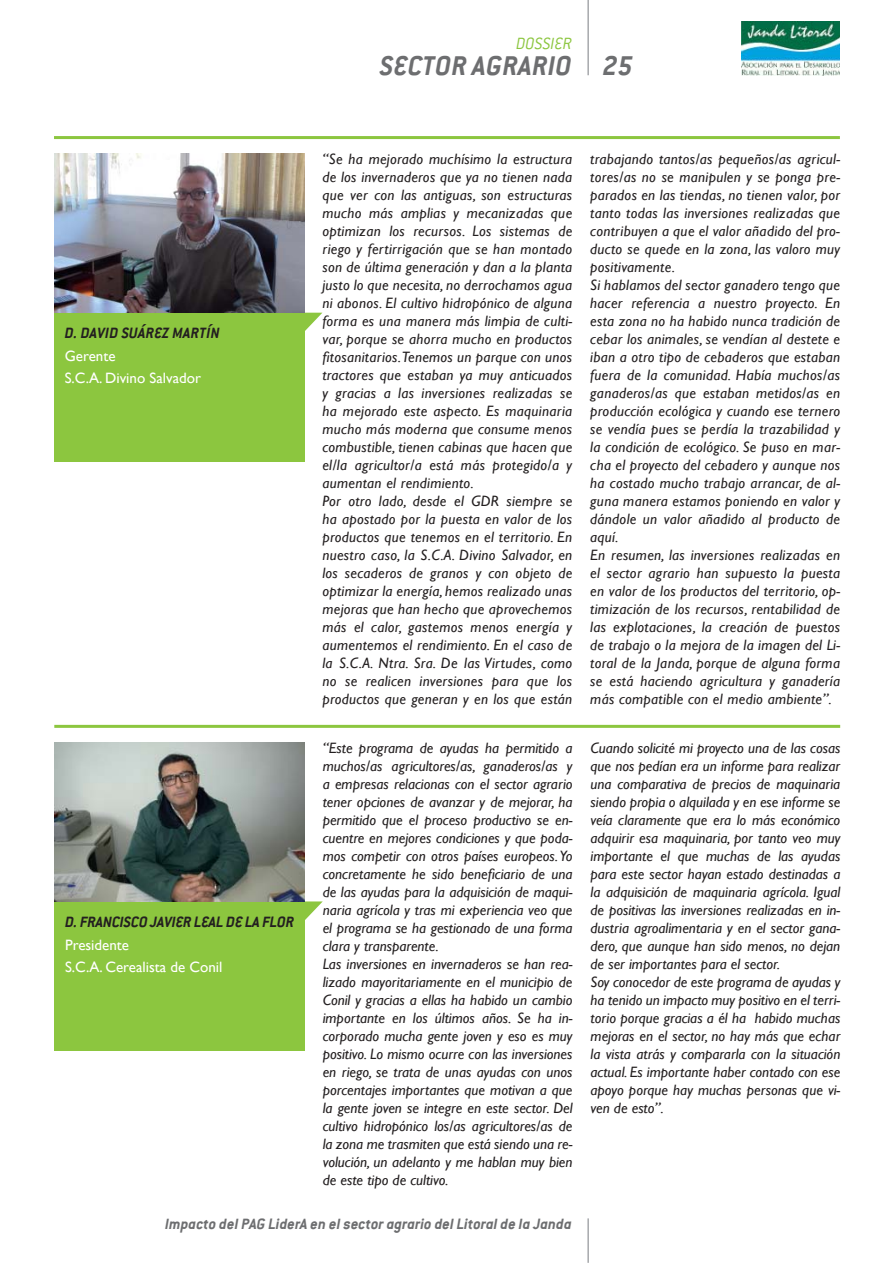
<style>
.page{position:relative;width:893px;height:1263px;background:#fff}
.page>*{position:absolute;margin:0;border:0;box-sizing:border-box;transform-origin:0 0}
.t1{font:italic 700 30px "Conduit ITC";letter-spacing:.015em;color:#6d6e70}
.t2{font:italic 300 18px "Conduit ITC";color:#8cc63f}
.t3{font:italic 700 16.5px "Conduit ITC";color:#6d6e70}
.t4{font:italic 700 16.5px "Conduit ITC";letter-spacing:-.005em;color:#231f20}
.t5{font:italic 700 16.5px "Conduit ITC";letter-spacing:.015em;color:#231f20}
.t6{font:italic 15px/18px "Gill Sans";letter-spacing:.02em;color:#231f20}
.t7{font:italic 15px/18px "Gill Sans";color:#231f20}
.t8{font:15px/22.5px "Gill Sans";color:#fff}
</style>
<div class="page">
<img style="left:741px;top:21px;width:98px;height:54px">
<hr style="left:587px;top:0;width:2px;height:75px;background:#a7a9ac">
<hr style="left:587px;top:1218px;width:2px;height:45px;background:#a7a9ac">
<svg style="left:305px;top:313px;width:17px;height:18px"></svg>
<svg style="left:305px;top:901px;width:18px;height:19px"></svg>
<div style="left:54px;top:313px;width:251px;height:149px;background:#8cc63f"></div>
<div style="left:54px;top:901px;width:251px;height:150px;background:#8cc63f"></div>
<img style="left:54px;top:153px;width:251px;height:160px">
<img style="left:54px;top:742px;width:251px;height:159px">
<hr style="left:54px;top:136px;width:785px;height:3px;background:#8cc63f">
<hr style="left:54px;top:725px;width:786px;height:3px;background:#8cc63f">
<p class="t2" style="left:516px;top:35px;width:57px">DOSSIER</p>
<h1 class="t1" style="left:380px;top:53px;width:193px">SECTOR AGRARIO</h1>
<h1 class="t1" style="left:602px;top:53px;width:32px">25</h1>
<p class="t5" style="left:65px;top:326px;width:156px">D. DAVID SUÁREZ MARTÍN</p>
<p class="t8" style="left:65px;top:344px;width:138px">Gerente<br>S.C.A. Divino Salvador</p>
<p class="t4" style="left:65px;top:915px;width:230px">D. FRANCISCO JAVIER LEAL DE LA FLOR</p>
<p class="t8" style="left:65px;top:933px;width:159px">Presidente<br>S.C.A. Cerealista de Conil</p>
<p class="t6" style="left:322px;top:150px;width:251px">“Se ha mejorado muchísimo la estructura de los invernaderos que ya no tienen nada que ver con las antiguas, son estructuras mucho más amplias y mecanizadas que optimizan los recursos. Los sistemas de riego y fertirrigación que se han montado son de última generación y dan a la planta justo lo que necesita, no derrochamos agua ni abonos. El cultivo hidropónico de alguna forma es una manera más limpia de culti&shy;var, porque se ahorra mucho en productos fitosanitarios.Tenemos un parque con unos tractores que estaban ya muy anticuados y gracias a las inversiones realizadas se ha mejorado este aspecto. Es maquinaria mucho más moderna que consume menos combustible, tienen cabinas que hacen que el/la agricultor/a está más protegido/a y aumentan el rendimiento.<br>Por otro lado, desde el GDR siempre se ha apostado por la puesta en valor de los productos que tenemos en el territorio. En nuestro caso, la S.C.A. Divino Salvador, en los secaderos de granos y con objeto de optimizar la energía, hemos realizado unas mejoras que han hecho que aprovechemos más el calor, gastemos menos energía y aumentemos el rendimiento. En el caso de la S.C.A. Ntra. Sra. De las Virtudes, como no se realicen inversiones para que los productos que generan y en los que están</p>
<p class="t6" style="left:590px;top:150px;width:251px">trabajando tantos/as pequeños/as agricul&shy;tores/as no se manipulen y se ponga pre&shy;parados en las tiendas, no tienen valor, por tanto todas las inversiones realizadas que contribuyen a que el valor añadido del pro&shy;ducto se quede en la zona, las valoro muy positivamente.<br>Si hablamos del sector ganadero tengo que hacer referencia a nuestro proyecto. En esta zona no ha habido nunca tradición de cebar los animales, se vendían al destete e iban a otro tipo de cebaderos que estaban fuera de la comunidad. Había muchos/as ganaderos/as que estaban metidos/as en producción ecológica y cuando ese ternero se vendía pues se perdía la trazabilidad y la condición de ecológico. Se puso en mar&shy;cha el proyecto del cebadero y aunque nos ha costado mucho trabajo arrancar, de al&shy;guna manera estamos poniendo en valor y dándole un valor añadido al producto de aquí.<br>En resumen, las inversiones realizadas en el sector agrario han supuesto la puesta en valor de los productos del territorio, op&shy;timización de los recursos, rentabilidad de las explotaciones, la creación de puestos de trabajo o la mejora de la imagen del Li&shy;toral de la Janda, porque de alguna forma se está haciendo agricultura y ganadería más compatible con el medio ambiente”.</p>
<p class="t7" style="left:323px;top:738px;width:251px">“Este programa de ayudas ha permitido a muchos/as agricultores/as, ganaderos/as y a empresas relacionas con el sector agrario tener opciones de avanzar y de mejorar, ha permitido que el proceso productivo se en&shy;cuentre en mejores condiciones y que poda&shy;mos competir con otros países europeos. Yo concretamente he sido beneficiario de una de las ayudas para la adquisición de maqui&shy;naria agrícola y tras mi experiencia veo que el programa se ha gestionado de una forma clara y transparente.<br>Las inversiones en invernaderos se han rea&shy;lizado mayoritariamente en el municipio de Conil y gracias a ellas ha habido un cambio importante en los últimos años. Se ha in&shy;corporado mucha gente joven y eso es muy positivo. Lo mismo ocurre con las inversiones en riego, se trata de unas ayudas con unos porcentajes importantes que motivan a que la gente joven se integre en este sector. Del cultivo hidropónico los/as agricultores/as de la zona me trasmiten que está siendo una re&shy;volución, un adelanto y me hablan muy bien de este tipo de cultivo.</p>
<p class="t7" style="left:590px;top:738px;width:251px">Cuando solicité mi proyecto una de las cosas que nos pedían era un informe para realizar una comparativa de precios de maquinaria siendo propia o alquilada y en ese informe se veía claramente que era lo más económico adquirir esa maquinaria, por tanto veo muy importante el que muchas de las ayudas para este sector hayan estado destinadas a la adquisición de maquinaria agrícola. Igual de positivas las inversiones realizadas en in&shy;dustria agroalimentaria y en el sector gana&shy;dero, que aunque han sido menos, no dejan de ser importantes para el sector.<br>Soy conocedor de este programa de ayudas y ha tenido un impacto muy positivo en el terri&shy;torio porque gracias a él ha habido muchas mejoras en el sector, no hay más que echar la vista atrás y compararla con la situación actual. Es importante haber contado con ese apoyo porque hay muchas personas que vi&shy;ven de esto”.</p>
<p class="t3" style="left:165px;top:1216px;width:408px">Impacto del PAG LiderA en el sector agrario del Litoral de la Janda</p>
</div>
